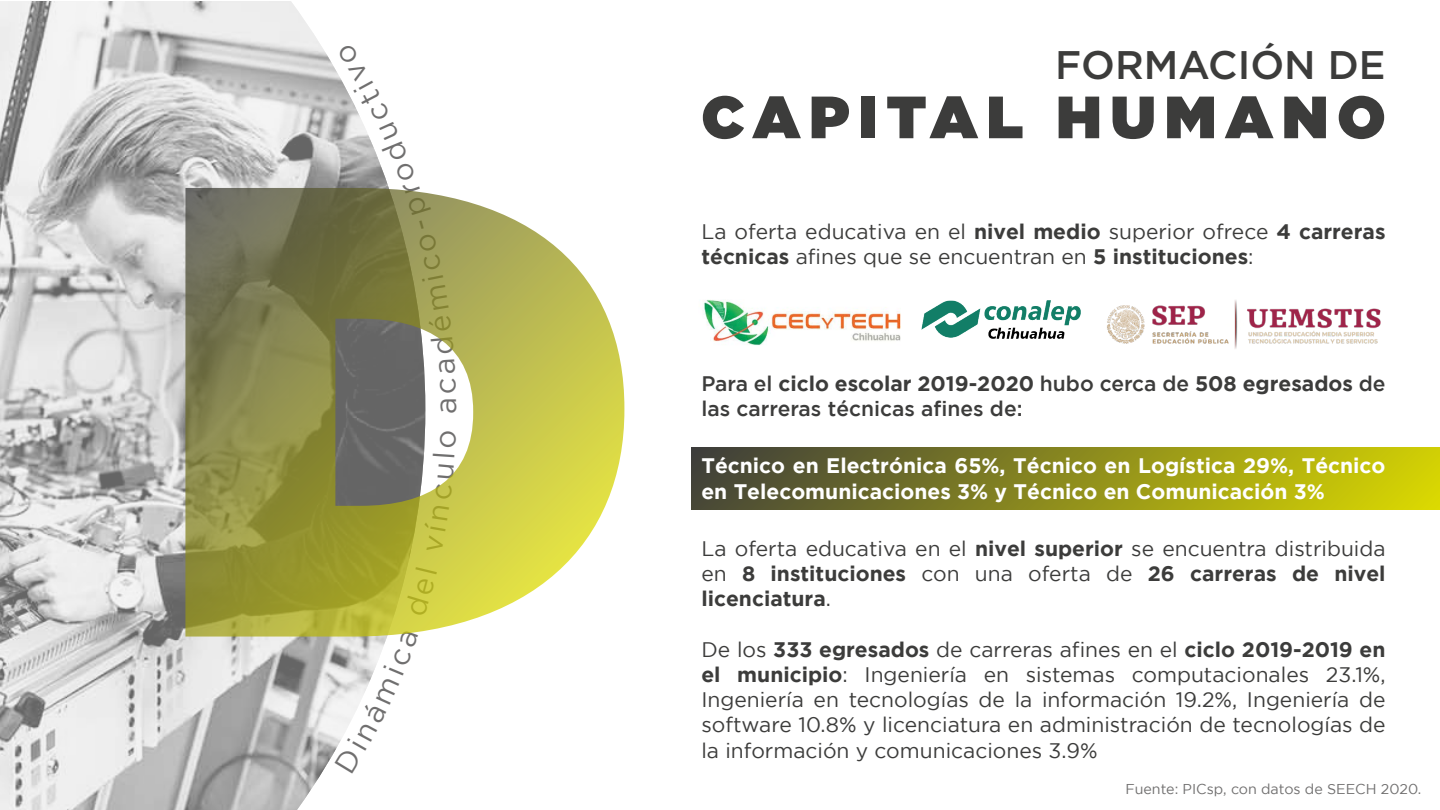
<style>
.page{position:relative;width:1440px;height:810px;background:#fff}
.page>*{position:absolute;margin:0;border:0;box-sizing:border-box;transform-origin:0 0}
.t1{font:900 59.47px "Gotham";letter-spacing:.15em;color:#3c3c3b}
.t2{font:500 39.9px "Gotham";color:#3c3c3b}
.t3{font:29.25px "Gotham";color:#706f6f}
.t4{font:21px/25.2px "Gotham";color:#3c3c3b;text-align:justify}
.t5{font:700 21px/25.2px "Gotham";color:#fff}
.t6{font:500 21px/25.2px "Gotham";color:#3c3c3b}
.t7{font:14.25px "Gotham";color:#706f6f}
.s1{font-weight:700}
</style>
<div class="page">
<svg style="left:0;top:1px;width:337px;height:809px;background:#cacaca"></svg>
<svg style="left:185px;top:188px;width:439px;height:449px;background:#aead65"></svg>
<img style="left:703px;top:300px;width:198px;height:45px">
<img style="left:922px;top:301px;width:159px;height:38px">
<img style="left:1107px;top:300px;width:274px;height:49px">
<div style="left:692px;top:448px;width:748px;height:62px;background:linear-gradient(to right,#424239,#d7d503)"></div>
<svg style="left:335px;top:630px;width:83px;height:143px"></svg>
<div style="left:404px;top:567px;width:33px;height:50px;background:#d2d249"></div>
<svg style="left:424px;top:465px;width:30px;height:88px"></svg>
<svg style="left:433px;top:454px;width:22px;height:3px"></svg>
<svg style="left:440px;top:431px;width:16px;height:16px"></svg>
<svg style="left:337px;top:73px;width:119px;height:320px"></svg>
<h3 class="t3" style="left:430px;top:414px;width:19px;rotate:-90deg">a</h3>
<h2 class="t2" style="left:1055px;top:38px;width:332px">FORMACIÓN DE</h2>
<h1 class="t1" style="left:701px;top:75px;width:686px">CAPITAL HUMANO</h1>
<p class="t4" style="left:701px;top:218px;width:686px">La oferta educativa en el <span class="s1">nivel medio</span> superior ofrece <span class="s1">4 carreras técnicas</span> afines que se encuentran en <span class="s1">5 instituciones</span>:</p>
<p class="t6" style="left:701px;top:370px;width:686px">Para el <span class="s1">ciclo escolar 2019-2020</span> hubo cerca de <span class="s1">508 egresados</span> de las carreras técnicas afines de:</p>
<p class="t5" style="left:701px;top:453px;width:686px">Técnico en Electrónica 65%, Técnico en Logística 29%, Técnico en Telecomunicaciones 3% y Técnico en Comunicación 3%</p>
<p class="t4" style="left:701px;top:536px;width:686px">La oferta educativa en el <span class="s1">nivel superior</span> se encuentra distribuida en <span class="s1">8 instituciones</span> con una oferta de <span class="s1">26 carreras de nivel licenciatura</span>.</p>
<p class="t4" style="left:701px;top:636px;width:686px">De los <span class="s1">333 egresados</span> de carreras afines en el <span class="s1">ciclo 2019-2019 en el municipio</span>: Ingeniería en sistemas computacionales 23.1%, Ingeniería en tecnologías de la información 19.2%, Ingeniería de software 10.8% y licenciatura en administración de tecnologías de la información y comunicaciones 3.9%</p>
<p class="t7" style="left:1125px;top:781px;width:298px">Fuente: PICsp, con datos de SEECH 2020.</p>
</div>
